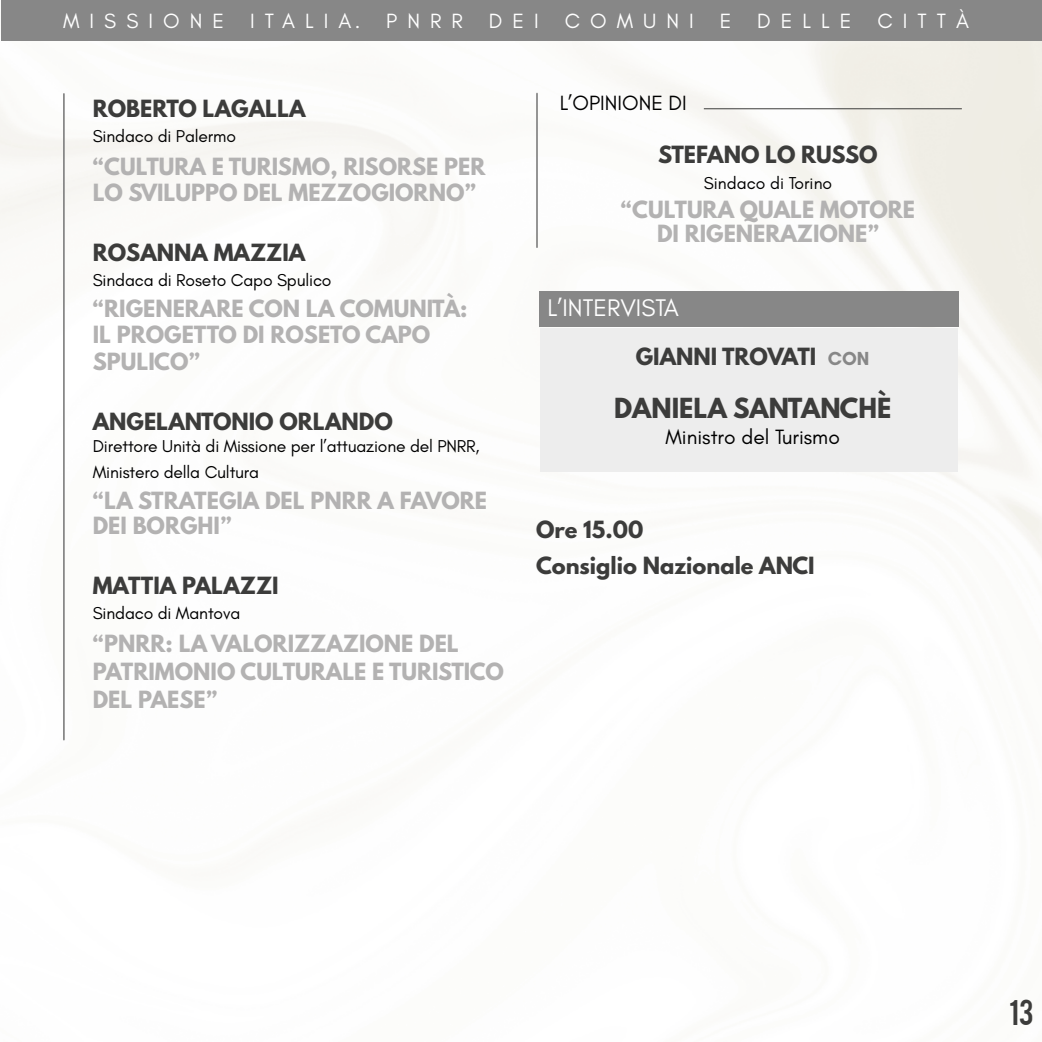
<style>
.page{position:relative;width:1042px;height:1042px;background:#fff}
.page>*{position:absolute;margin:0;border:0;box-sizing:border-box;transform-origin:0 0}
.t1{font:28px "Bebas";color:#3c3c3b}
.t2{font:700 24.5px "League Spartan";color:#3c3c3b}
.t3{font:24.5px "Glacial Indifference";color:#fff}
.t4{font:700 21px/26.2px "League Spartan";color:#b3b2b2}
.t5{font:700 21px/35.5px "League Spartan";color:#3c3c3b}
.t6{font:21px "Glacial Indifference";letter-spacing:.48em;color:#fff}
.t7{font:21px "Glacial Indifference";color:#000}
.t8{font:17.5px/25.2px "Glacial Indifference";letter-spacing:-.01em;color:#000}
.s1{font-family:"Glacial Indifference";font-size:19.25px;color:#878787}
</style>
<div class="page">
<div style="left:1px;top:0;width:1041px;height:41px;background:#878787"></div>
<hr style="left:536px;top:94px;width:2px;height:153px;background:#878787">
<hr style="left:63px;top:94px;width:2px;height:645px;background:#878787">
<hr style="left:704px;top:108px;width:258px;height:1px;background:#3c3c3b">
<div style="left:540px;top:328px;width:417px;height:143px;background:#ededed"></div>
<div style="left:539px;top:292px;width:419px;height:35px;background:#878787"></div>
<p class="t6" style="left:63px;top:9px;width:907px">MISSIONE ITALIA. PNRR DEI COMUNI E DELLE CITTÀ</p>
<p class="t5" style="left:93px;top:90px;width:214px">ROBERTO LAGALLA</p>
<p class="t8" style="left:93px;top:124px;width:145px">Sindaco di Palermo</p>
<p class="t4" style="left:93px;top:153px;width:394px">“CULTURA E TURISMO, RISORSE PER<br>LO SVILUPPO DEL MEZZOGIORNO”</p>
<p class="t5" style="left:93px;top:234px;width:214px">ROSANNA MAZZIA</p>
<p class="t8" style="left:93px;top:268px;width:240px">Sindaca di Roseto Capo Spulico</p>
<p class="t4" style="left:93px;top:295px;width:376px">“RIGENERARE CON LA COMUNITÀ:<br>IL PROGETTO DI ROSETO CAPO<br>SPULICO”</p>
<p class="t5" style="left:93px;top:403px;width:301px">ANGELANTONIO ORLANDO</p>
<p class="t8" style="left:93px;top:434px;width:388px">Direttore Unità di Missione per l’attuazione del PNRR,<br>Ministero della Cultura</p>
<p class="t4" style="left:93px;top:487px;width:396px;line-height:25.2px">“LA STRATEGIA DEL PNRR A FAVORE<br>DEI BORGHI”</p>
<p class="t5" style="left:93px;top:567px;width:187px">MATTIA PALAZZI</p>
<p class="t8" style="left:93px;top:601px;width:149px">Sindaco di Mantova</p>
<p class="t4" style="left:93px;top:629px;width:413px;line-height:28px">“PNRR: LA VALORIZZAZIONE DEL<br>PATRIMONIO CULTURALE E TURISTICO<br>DEL PAESE”</p>
<p class="t7" style="left:560px;top:91px;width:129px">L’OPINIONE DI</p>
<p class="t5" style="left:658px;top:137px;width:221px">STEFANO LO RUSSO</p>
<p class="t8" style="left:704px;top:170px;width:130px">Sindaco di Torino</p>
<p class="t4" style="left:621px;top:197px;width:296px;line-height:24.5px;text-align:center">“CULTURA QUALE MOTORE<br>DI RIGENERAZIONE”</p>
<p class="t3" style="left:547px;top:294px;width:133px">L’INTERVISTA</p>
<p class="t5" style="left:636px;top:338px;width:235px">GIANNI TROVATI <span class="s1">CON</span></p>
<p class="t2" style="left:614px;top:388px;width:279px">DANIELA SANTANCHÈ</p>
<p class="t7" style="left:665px;top:425px;width:176px">Ministro del Turismo</p>
<p class="t5" style="left:536px;top:512px;width:280px">Ore 15.00<br>Consiglio Nazionale ANCI</p>
<h1 class="t1" style="left:1009px;top:992px;width:26px">13</h1>
</div>
